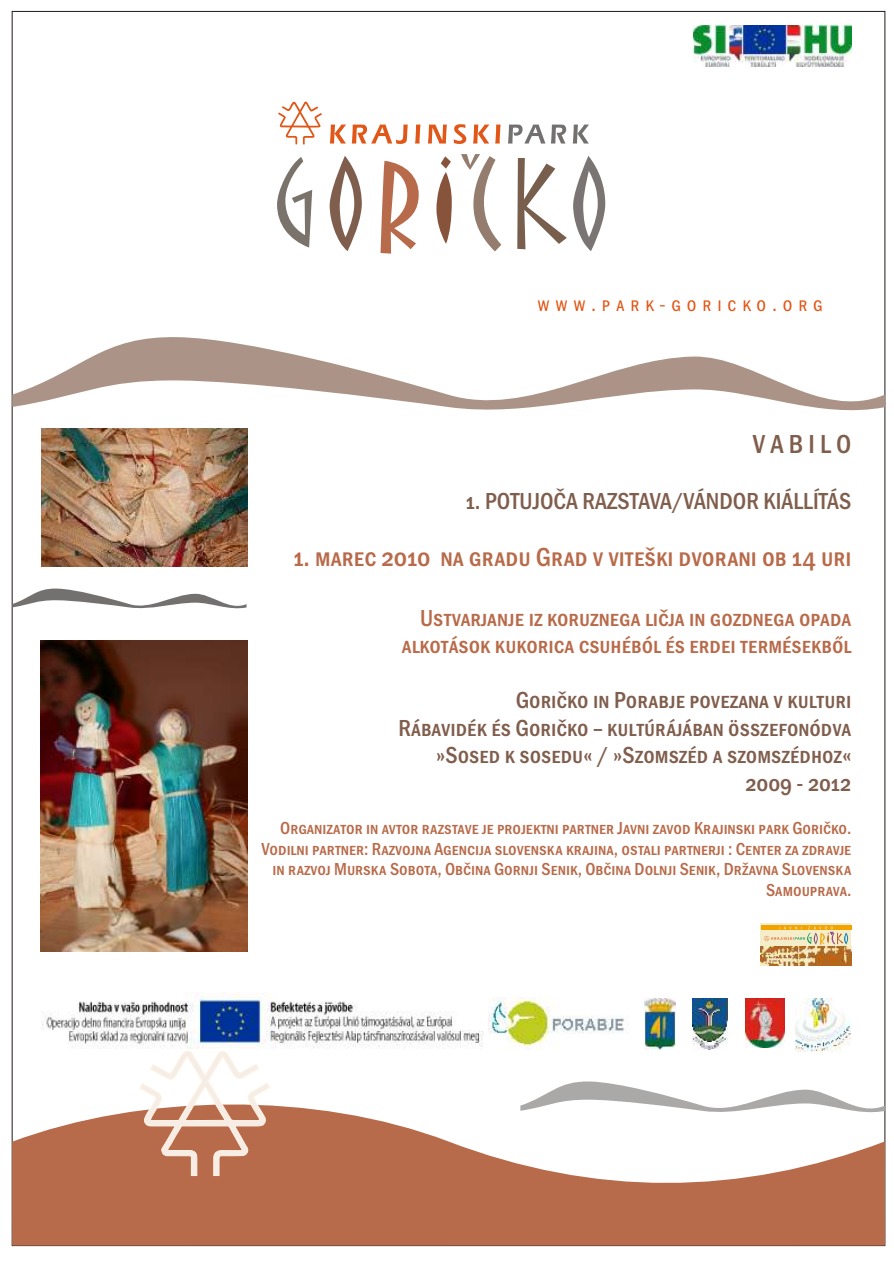
<style>
.page{position:relative;width:894px;height:1263px;background:#fff}
.page>*{position:absolute;margin:0;border:0;box-sizing:border-box;transform-origin:0 0}
.t1{font:500 condensed 27px "Franklin Got SC Itc TEE";color:#b86b4a}
.t2{font:500 condensed 27px "Franklin Got SC Itc TEE";color:#805e4d}
.t3{font:500 condensed 24px/27.6px "Franklin Got SC Itc TEE";color:#805e4d;text-align:right}
.t4{font:500 condensed 24px/27.6px "Franklin Got SC Itc TEE";color:#b86b4a;text-align:right}
.t5{font:condensed 21px "Franklin Got SC Itc TEE";letter-spacing:.28em;color:#e05717}
.t6{font:500 condensed 18px/20.7px "Franklin Got SC Itc TEE";color:#b86b4a;text-align:right}
</style>
<div class="page">
<div style="left:12px;top:11px;width:873px;height:1235px;background:#fff;border:1px solid #1f1a17"></div>
<svg style="left:12px;top:336px;width:873px;height:86px"></svg>
<svg style="left:12px;top:1091px;width:873px;height:155px;fill:#b86b4a"></svg>
<svg style="left:12px;top:588px;width:235px;height:24px"></svg>
<svg style="left:520px;top:1081px;width:365px;height:36px"></svg>
<img style="left:694px;top:25px;width:158px;height:42px">
<img style="left:41px;top:992px;width:443px;height:57px">
<svg style="left:760px;top:923px;width:91px;height:43px"></svg>
<svg style="left:761px;top:926px;width:90px;height:4px"></svg>
<img style="left:760px;top:947px;width:91px;height:18px">
<svg style="left:764px;top:927px;width:84px;height:18px;background:#e7d29a"></svg>
<img style="left:796px;top:998px;width:55px;height:53px">
<img style="left:41px;top:429px;width:207px;height:137px">
<img style="left:40px;top:641px;width:207px;height:311px">
<img style="left:489px;top:998px;width:135px;height:51px">
<img style="left:644px;top:998px;width:32px;height:51px">
<img style="left:746px;top:998px;width:39px;height:50px">
<img style="left:693px;top:998px;width:35px;height:51px">
<svg style="left:139px;top:1051px;width:132px;height:125px"></svg>
<svg style="left:330px;top:125px;width:16px;height:19px"></svg>
<svg style="left:352px;top:125px;width:56px;height:19px"></svg>
<svg style="left:415px;top:125px;width:6px;height:19px"></svg>
<svg style="left:428px;top:125px;width:19px;height:19px"></svg>
<svg style="left:454px;top:124px;width:12px;height:20px"></svg>
<svg style="left:473px;top:125px;width:16px;height:19px"></svg>
<svg style="left:495px;top:125px;width:6px;height:19px"></svg>
<svg style="left:508px;top:125px;width:37px;height:19px"></svg>
<svg style="left:551px;top:125px;width:15px;height:19px"></svg>
<svg style="left:573px;top:125px;width:16px;height:19px"></svg>
<svg style="left:277px;top:157px;width:35px;height:91px"></svg>
<svg style="left:330px;top:156px;width:32px;height:95px"></svg>
<svg style="left:381px;top:161px;width:38px;height:93px"></svg>
<svg style="left:436px;top:156px;width:16px;height:88px"></svg>
<svg style="left:517px;top:158px;width:50px;height:91px"></svg>
<svg style="left:573px;top:156px;width:32px;height:95px"></svg>
<svg style="left:461px;top:154px;width:40px;height:98px"></svg>
<svg style="left:278px;top:101px;width:44px;height:43px"></svg>
<p class="t5" style="left:538px;top:295px;width:287px">www.park-goricko.org</p>
<h1 class="t2" style="left:753px;top:433px;width:100px">V A B I L O</h1>
<h2 class="t3" style="left:466px;top:489px;width:387px">1. POTUJOČA RAZSTAVA/VÁNDOR KIÁLLÍTÁS</h2>
<h1 class="t1" style="left:293px;top:546px;width:559px">1. marec 2010 na gradu Grad v viteški dvorani ob 14 uri</h1>
<h2 class="t4" style="left:402px;top:606px;width:451px">Ustvarjanje iz koruznega ličja in gozdnega opada alkotások kukorica csuhéból és erdei termésekből</h2>
<h2 class="t3" style="left:399px;top:689px;width:454px">Goričko in Porabje povezana v kulturi<br>Rábavidék és Goričko – kultúrájában összefonódva »Sosed k sosedu« / »Szomszéd a szomszédhoz« 2009 - 2012</h2>
<p class="t6" style="left:262px;top:819px;width:591px">Organizator in avtor razstave je projektni partner Javni zavod Krajinski park Goričko.<br>Vodilni partner: Razvojna Agencija slovenska krajina, ostali partnerji : Center za zdravje in razvoj Murska Sobota, Občina Gornji Senik, Občina Dolnji Senik, Državna Slovenska Samouprava.</p>
</div>
